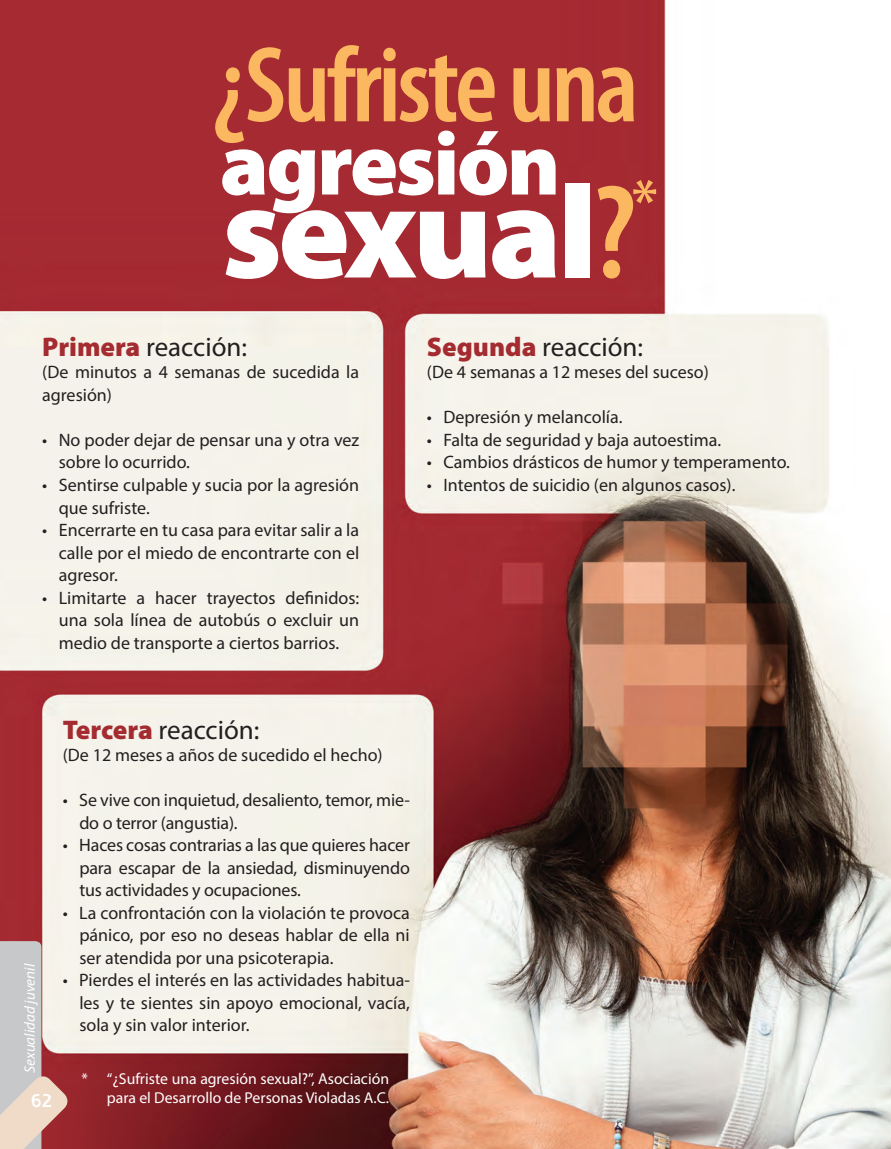
<style>
.page{position:relative;width:891px;height:1149px;background:#fff}
.page>*{position:absolute;margin:0;border:0;box-sizing:border-box;transform-origin:0 0}
.T_1{font:900 133.65px "Myriad Pro";letter-spacing:-.03em;color:#fff}
.T_1-2{font:600 condensed 108.75px "Myriad Pro";letter-spacing:-.03em;color:#fcb861}
.T_1-3{font:900 89.7px "Myriad Pro";letter-spacing:-.03em;color:#fff}
.T_2{font:27px "Myriad Pro";color:#231f20}
.PF_2{font:18px/22.5px "Myriad Pro";color:#231f20;text-align:justify}
.T_2-2{font:18px "Myriad Pro";color:#231f20}
.PB_1{font:18px/22.5px "Myriad Pro";color:#231f20}
.t1{font:700 18px "Shannon";color:#fff}
.Pie_de_página{font:15.75px/19.5px "Myriad Pro";color:#fff;text-align:right}
.t2{font:italic 15px "Myriad Pro";color:#fff}
.s1{font-weight:600;font-stretch:condensed;color:#fcb861}
.s2{font-weight:900;color:#a42c31}
</style>
<div class="page">
<img style="left:0;top:0;width:891px;height:1148px">
<svg style="left:0;top:940px;width:71px;height:209px;background:#d2bdb9"></svg>
<p class="T_1-2" style="left:213px;top:18px;width:427px">¿Sufriste una</p>
<p class="T_1" style="left:221px;top:143px;width:437px">sexual<span class="s1">?</span><sup>*</sup></p>
<p class="T_1-3" style="left:220px;top:104px;width:342px">agresión</p>
<p class="T_2" style="left:42px;top:330px;width:206px"><span class="s2">Primera</span> reacción:</p>
<p class="PB_1" style="left:42px;top:361px;width:318px">(De minutos a 4 semanas de sucedida la agresión)</p>
<p class="PF_2" style="left:59px;top:428px;width:302px;text-indent:-17px">• No poder dejar de pensar una y otra vez sobre lo ocurrido.</p>
<p class="PF_2" style="left:59px;top:473px;width:302px;text-indent:-17px">• Sentirse culpable y sucia por la agresión que sufriste.</p>
<p class="PF_2" style="left:59px;top:518px;width:302px;text-indent:-17px">• Encerrarte en tu casa para evitar salir a la calle por el miedo de encontrarte con el agresor.</p>
<p class="PF_2" style="left:59px;top:586px;width:302px;text-indent:-17px">• Limitarte a hacer trayectos definidos: una sola línea de autobús o excluir un medio de transporte a ciertos barrios.</p>
<p class="T_2" style="left:427px;top:330px;width:218px"><span class="s2">Segunda</span> reacción:</p>
<p class="T_2-2" style="left:427px;top:361px;width:283px">(De 4 semanas a 12 meses del suceso)</p>
<p class="PF_2" style="left:427px;top:406px;width:197px">• Depresión y melancolía.</p>
<p class="PF_2" style="left:427px;top:428px;width:296px">• Falta de seguridad y baja autoestima.</p>
<p class="PF_2" style="left:427px;top:451px;width:364px">• Cambios drásticos de humor y temperamento.</p>
<p class="PF_2" style="left:427px;top:473px;width:310px">• Intentos de suicidio (en algunos casos).</p>
<p class="t2" style="left:20px;top:1072px;width:111px;rotate:-90deg">Sexualidad juvenil</p>
<p class="t1" style="left:31px;top:1089px;width:23px">62</p>
<p class="T_2" style="left:63px;top:712px;width:198px"><span class="s2">Tercera</span> reacción:</p>
<p class="T_2-2" style="left:63px;top:744px;width:321px">(De 12 meses a años de sucedido el hecho)</p>
<p class="PF_2" style="left:79px;top:788px;width:332px;text-indent:-17px">• Se vive con inquietud, desaliento, temor, mie&shy;do o terror (angustia).</p>
<p class="PF_2" style="left:79px;top:833px;width:332px;text-indent:-17px">• Haces cosas contrarias a las que quieres hacer para escapar de la ansiedad, disminuyendo tus actividades y ocupaciones.</p>
<p class="PF_2" style="left:79px;top:901px;width:332px;text-indent:-17px">• La confrontación con la violación te provoca pánico, por eso no deseas hablar de ella ni ser atendida por una psicoterapia.</p>
<p class="PF_2" style="left:79px;top:968px;width:332px;text-indent:-17px">• Pierdes el interés en las actividades habitua&shy;les y te sientes sin apoyo emocional, vacía, sola y sin valor interior.</p>
<p class="Pie_de_página" style="left:81px;top:1068px;width:309px">* “¿Sufriste una agresión sexual?”, Asociación para el Desarrollo de Personas Violadas A.C.</p>
</div>
